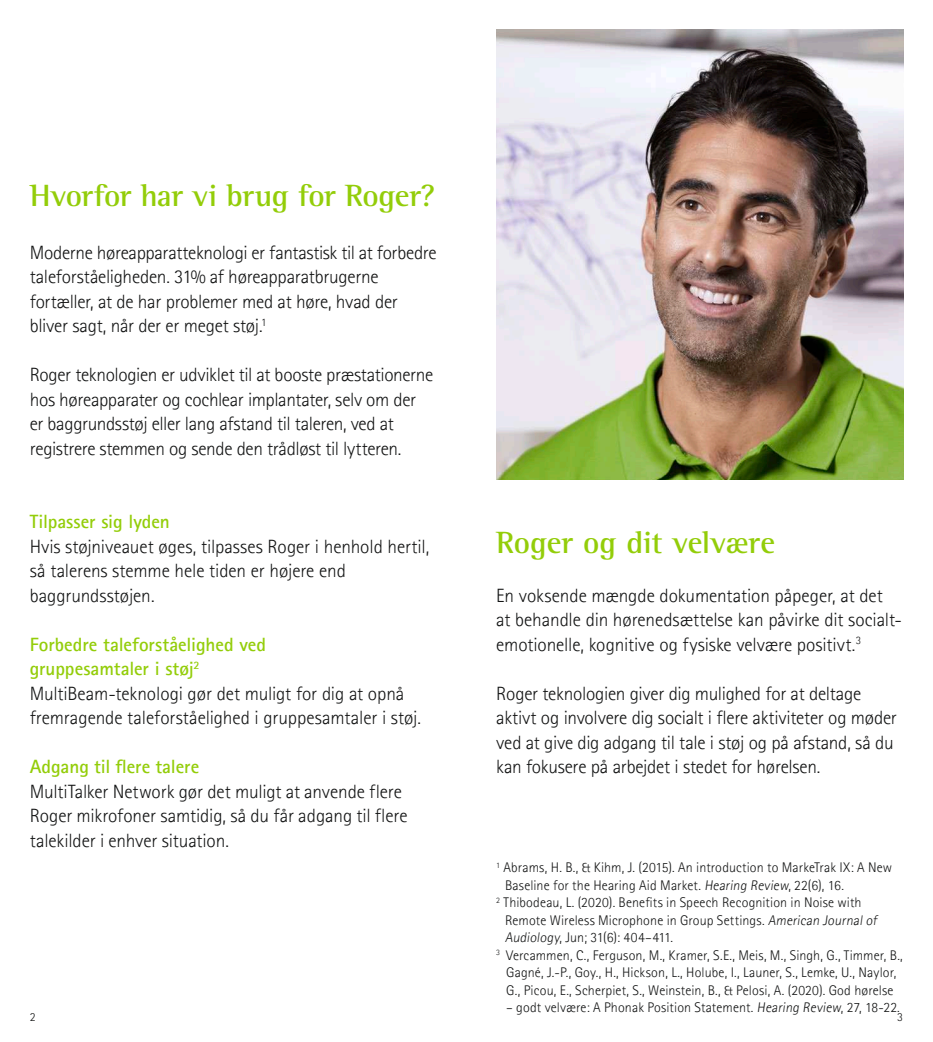
<style>
.page{position:relative;width:933px;height:1042px;background:#fff}
.page>*{position:absolute;margin:0;border:0;box-sizing:border-box;transform-origin:0 0}
.t1{font:700 31.5px "Rotis Semifor Phonak";letter-spacing:-.015em;color:#93cd09}
.t2{font:300 19.25px/24.5px "Rotis Sansfor Phonak";letter-spacing:-.01em;color:#131414}
.t3{font:700 19.25px "Rotis Sansfor Phonak";letter-spacing:-.005em;color:#93cd09}
.t4{font:300 14px "Rotis Sansfor Phonak";letter-spacing:.01em;color:#131414}
.t5{font:300 12.25px "Rotis Sans Serif Pro";color:#131414}
.s1{font-weight:700;color:#93cd09}
</style>
<div class="page">
<img style="left:496px;top:30px;width:407px;height:449px">
<h1 class="t1" style="left:30px;top:176px;width:407px">Hvorfor har vi brug for Roger?</h1>
<p class="t2" style="left:30px;top:241px;width:408px">Moderne høreapparatteknologi er fantastisk til at forbedre taleforståeligheden. 31% af høreapparatbrugerne fortæller, at de har problemer med at høre, hvad der bliver sagt, når der er meget støj.<sup>1</sup></p>
<p class="t2" style="left:30px;top:364px;width:405px">Roger teknologien er udviklet til at booste præstationerne hos høreapparater og cochlear implantater, selv om der er baggrundsstøj eller lang afstand til taleren, ved at registrere stemmen og sende den trådløst til lytteren.</p>
<p class="t3" style="left:30px;top:514px;width:142px">Tilpasser sig lyden</p>
<p class="t2" style="left:30px;top:535px;width:401px">Hvis støjniveauet øges, tilpasses Roger i henhold hertil, så talerens stemme hele tiden er højere end baggrundsstøjen.</p>
<p class="t2" style="left:30px;top:633px;width:393px"><span class="s1">Forbedre taleforståelighed ved<br>gruppesamtaler i støj</span><sup>2<br></sup>MultiBeam-teknologi gør det muligt for dig at opnå fremragende taleforståelighed i gruppesamtaler i støj.</p>
<p class="t3" style="left:30px;top:754px;width:171px">Adgang til flere talere</p>
<p class="t2" style="left:30px;top:780px;width:379px">MultiTalker Network gør det muligt at anvende flere<br>Roger mikrofoner samtidig, så du får adgang til flere talekilder i enhver situation.</p>
<h1 class="t1" style="left:496px;top:530px;width:280px">Roger og dit velvære</h1>
<p class="t2" style="left:496px;top:584px;width:407px">En voksende mængde dokumentation påpeger, at det at behandle din hørenedsættelse kan påvirke dit socialt&shy;emotionelle, kognitive og fysiske velvære positivt.<sup>3</sup></p>
<p class="t2" style="left:496px;top:682px;width:402px">Roger teknologien giver dig mulighed for at deltage aktivt og involvere dig socialt i flere aktiviteter og møder ved at give dig adgang til tale i støj og på afstand, så du kan fokusere på arbejdet i stedet for hørelsen.</p>
<p class="t4" style="left:496px;top:861px;width:397px"><sup>1</sup> Abrams, H. B., &amp; Kihm, J. (2015). An introduction to MarkeTrak IX: A New</p>
<p class="t4" style="left:505px;top:879px;width:340px">Baseline for the Hearing Aid Market. Hearing Review, 22(6), 16.</p>
<p class="t4" style="left:496px;top:894px;width:367px"><sup>2</sup> Thibodeau, L. (2020). Benefits in Speech Recognition in Noise with</p>
<p class="t4" style="left:505px;top:912px;width:373px">Remote Wireless Microphone in Group Settings. American Journal of</p>
<p class="t4" style="left:505px;top:931px;width:170px">Audiology, Jun; 31(6): 404–411.</p>
<p class="t4" style="left:496px;top:947px;width:408px"><sup>3</sup> Vercammen, C., Ferguson, M., Kramer, S.E., Meis, M., Singh, G., Timmer, B.,</p>
<p class="t4" style="left:506px;top:964px;width:392px">Gagné, J.-P., Goy., H., Hickson, L., Holube, I., Launer, S., Lemke, U., Naylor,</p>
<p class="t4" style="left:506px;top:982px;width:389px">G., Picou, E., Scherpiet, S., Weinstein, B., &amp; Pelosi, A. (2020). God hørelse</p>
<p class="t4" style="left:506px;top:999px;width:395px">– godt velvære: A Phonak Position Statement. Hearing Review, 27, 18-22.</p>
<p class="t5" style="left:30px;top:1012px;width:7px">2</p>
<p class="t5" style="left:897px;top:1012px;width:7px">3</p>
</div>
